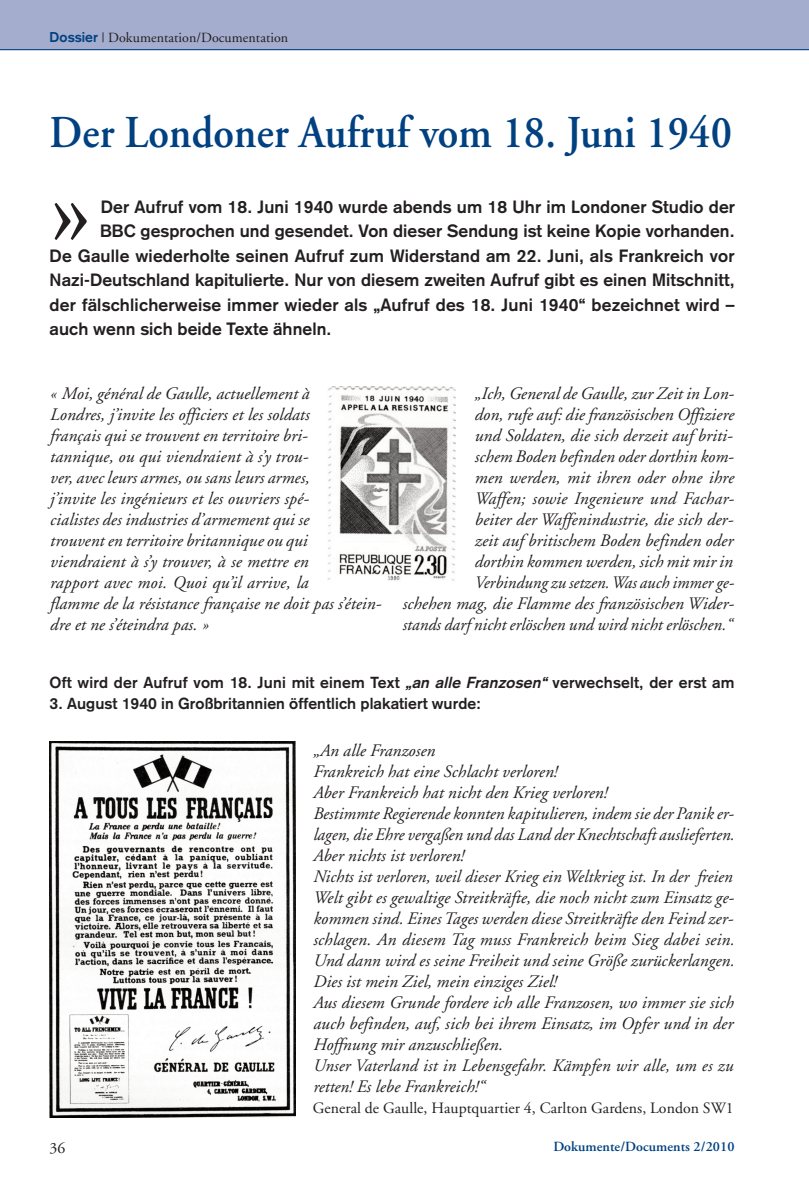
<style>
.page{position:relative;width:809px;height:1191px;background:#fff}
.page>*{position:absolute;margin:0;border:0;box-sizing:border-box;transform-origin:0 0}
.t1{font:111.48px "Adobe Garamond";color:#231f20}
.t2{font:600 45.5px "Adobe Garamond";letter-spacing:.005em;color:#014181;scale:.92 1}
.t3{font:italic 17.5px/21px "Adobe Garamond";letter-spacing:.005em;color:#231f20}
.t4{font:700 17.5px "Akzidenz Grotesk";letter-spacing:.01em;color:#231f20}
.t5{font:700 15.75px "Akzidenz Grotesk";letter-spacing:.005em;color:#231f20}
.t6{font:15.75px "Adobe Garamond";letter-spacing:.005em;color:#231f20}
.t7{font:14px "Adobe Garamond";letter-spacing:.005em;color:#231f20}
.t8{font:600 14px "Adobe Garamond";letter-spacing:.005em;color:#014181}
.s1{font-family:"Akzidenz Grotesk";font-weight:700;color:#014181}
.s2{font-style:italic}
</style>
<div class="page">
<div style="left:0;top:0;width:809px;height:50px;background:#a4adcd"></div>
<hr style="left:0;top:49px;width:809px;height:1px;background:#014181">
<img style="left:327px;top:386px;width:128px;height:195px">
<img style="left:50px;top:741px;width:245px;height:376px">
<p class="t7" style="left:50px;top:32px;width:240px"><span class="s1">Dossier</span> | Dokumentation/Documentation</p>
<h2 class="t2" style="left:50px;top:114px;width:743px">Der Londoner Aufruf vom 18. Juni 1940</h2>
<h1 class="t1" style="left:50px;top:164px;width:44px">»</h1>
<p class="t4" style="left:101px;top:200px;width:636px">Der Aufruf vom 18. Juni 1940 wurde abends um 18 Uhr im Londoner Studio der</p>
<p class="t4" style="left:100px;top:225px;width:636px">BBC gesprochen und gesendet. Von dieser Sendung ist keine Kopie vorhanden.</p>
<p class="t4" style="left:50px;top:249px;width:686px">De Gaulle wiederholte seinen Aufruf zum Widerstand am 22. Juni, als Frankreich vor</p>
<p class="t4" style="left:50px;top:274px;width:686px">Nazi-Deutschland kapitulierte. Nur von diesem zweiten Aufruf gibt es einen Mitschnitt,</p>
<p class="t4" style="left:50px;top:298px;width:686px">der fälschlicherweise immer wieder als „Aufruf des 18. Juni 1940“ bezeichnet wird –</p>
<p class="t4" style="left:50px;top:323px;width:283px">auch wenn sich beide Texte ähneln.</p>
<p class="t3" style="left:50px;top:385px;width:333px">« Moi, général de Gaulle, actuellement à<br>Londres, j’invite les officiers et les soldats<br>français qui se trouvent en territoire bri-<br>tannique, ou qui viendraient à s’y trou-<br>ver, avec leurs armes, ou sans leurs armes,<br>j’invite les ingénieurs et les ouvriers spé-<br>cialistes des industries d’armement qui se<br>trouvent en territoire britannique ou qui viendraient à s’y trouver, à se mettre en<br>rapport avec moi. Quoi qu’il arrive, la<br>flamme de la résistance française ne doit pas s’étein&shy;dre et ne s’éteindra pas. »</p>
<p class="t3" style="left:402px;top:385px;width:333px;text-align:right">„Ich, General de Gaulle, zur Zeit in Lon-<br>don, rufe auf: die französischen Offiziere<br>und Soldaten, die sich derzeit auf briti-<br>schem Boden befinden oder dorthin kom-<br>men werden, mit ihren oder ohne ihre<br>Waffen; sowie Ingenieure und Fachar-<br>beiter der Waffenindustrie, die sich der-<br>zeit auf britischem Boden befinden oder<br>dorthin kommen werden, sich mit mir in Verbindung zu setzen.Was auch immer ge-<br>schehen mag, die Flamme des französischen Wider&shy;stands darf nicht erlöschen und wird nicht erlöschen.“</p>
<p class="t5" style="left:50px;top:677px;width:686px">Oft wird der Aufruf vom 18. Juni mit einem Text <span class="s2">„an alle Franzosen“</span> verwechselt, der erst am</p>
<p class="t5" style="left:50px;top:698px;width:432px">3. August 1940 in Großbritannien öffentlich plakatiert wurde:</p>
<p class="t3" style="left:313px;top:742px;width:423px">„An alle Franzosen<br>Frankreich hat eine Schlacht verloren!<br>Aber Frankreich hat nicht den Krieg verloren!<br>Bestimmte Regierende konnten kapitulieren, indem sie der Panik er&shy;lagen, die Ehre vergaßen und das Land der Knechtschaft auslieferten.<br>Aber nichts ist verloren!<br>Nichts ist verloren, weil dieser Krieg ein Weltkrieg ist. In der freien Welt gibt es gewaltige Streitkräfte, die noch nicht zum Einsatz ge&shy;kommen sind. EinesTages werden diese Streitkräfte den Feind zer&shy;schlagen. An diesem Tag muss Frankreich beim Sieg dabei sein.<br>Und dann wird es seine Freiheit und seine Größe zurückerlangen.<br>Dies ist mein Ziel, mein einziges Ziel!<br>Aus diesem Grunde fordere ich alle Franzosen, wo immer sie sich auch befinden, auf, sich bei ihrem Einsatz, im Opfer und in der Hoffnung mir anzuschließen.<br>Unser Vaterland ist in Lebensgefahr. Kämpfen wir alle, um es zu retten! Es lebe Frankreich!“</p>
<p class="t6" style="left:313px;top:1102px;width:422px">General de Gaulle, Hauptquartier 4, Carlton Gardens, London SW1</p>
<p class="t6" style="left:50px;top:1141px;width:17px">36</p>
<p class="t8" style="left:553px;top:1141px;width:183px">Dokumente/Documents 2/2010</p>
</div>
